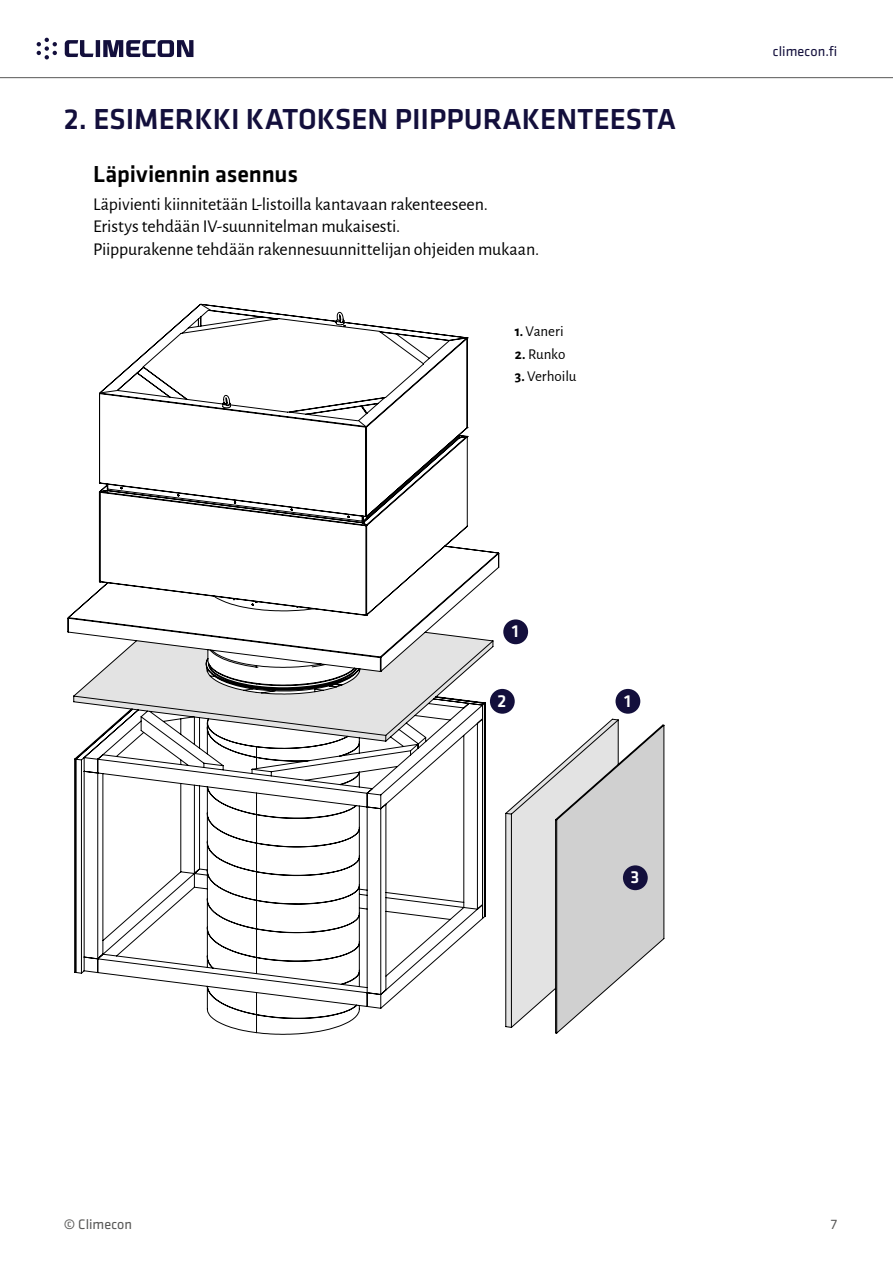
<style>
.page{position:relative;width:893px;height:1263px;background:#fff}
.page>*{position:absolute;margin:0;border:0;box-sizing:border-box;transform-origin:0 0}
.t1{font:500 30px "Klavika";color:#130f3c}
.t2{font:500 24px "Klavika";letter-spacing:-.01em;color:#000}
.t3{font:18px/22.5px "Alegreya Sans";letter-spacing:-.01em;color:#000}
.t4{font:500 18px "Klavika";color:#fff}
.t5{font:15px "Alegreya Sans";letter-spacing:-.005em;color:#000}
.t6{font:14.25px "Klavika";letter-spacing:.005em;color:#130f3c}
.t7{font:14.25px "Klavika";letter-spacing:.005em;color:#575756}
.s1{font-weight:700}
</style>
<div class="page">
<hr style="left:0;top:77px;width:893px;height:1px;background:#575756">
<svg style="left:67px;top:304px;width:598px;height:731px"></svg>
<svg style="left:99px;top:389px;width:19px;height:5px"></svg>
<svg style="left:200px;top:303px;width:12px;height:9px"></svg>
<svg style="left:357px;top:419px;width:11px;height:9px"></svg>
<svg style="left:65px;top:40px;width:128px;height:17px"></svg>
<svg style="left:37px;top:37px;width:20px;height:22px"></svg>
<div style="left:490px;top:689px;width:25px;height:25px;background:#130f3c;border-radius:50%"></div>
<div style="left:503px;top:619px;width:25px;height:25px;background:#130f3c;border-radius:50%"></div>
<div style="left:615px;top:689px;width:25px;height:25px;background:#130f3c;border-radius:50%"></div>
<div style="left:623px;top:865px;width:25px;height:25px;background:#130f3c;border-radius:50%"></div>
<h1 class="t1" style="left:64px;top:103px;width:614px">2. ESIMERKKI KATOKSEN PIIPPURAKENTEESTA</h1>
<h2 class="t2" style="left:93px;top:161px;width:207px">Läpiviennin asennus</h2>
<p class="t3" style="left:93px;top:192px;width:448px">Läpivienti kiinnitetään L-listoilla kantavaan rakenteeseen.<br>Eristys tehdään IV-suunnitelman mukaisesti.<br>Piippurakenne tehdään rakennesuunnittelijan ohjeiden mukaan.</p>
<p class="t5" style="left:515px;top:321px;width:51px"><span class="s1">1.</span> Vaneri</p>
<p class="t5" style="left:515px;top:343px;width:52px"><span class="s1">2.</span> Runko</p>
<p class="t5" style="left:515px;top:366px;width:63px"><span class="s1">3.</span> Verhoilu</p>
<p class="t4" style="left:512px;top:621px;width:8px">1</p>
<p class="t4" style="left:497px;top:691px;width:11px">2</p>
<p class="t4" style="left:624px;top:691px;width:8px">1</p>
<p class="t4" style="left:630px;top:867px;width:10px">3</p>
<p class="t6" style="left:773px;top:44px;width:66px">climecon.fi</p>
<p class="t7" style="left:64px;top:1216px;width:70px">© Climecon</p>
<p class="t7" style="left:831px;top:1216px;width:8px">7</p>
</div>
